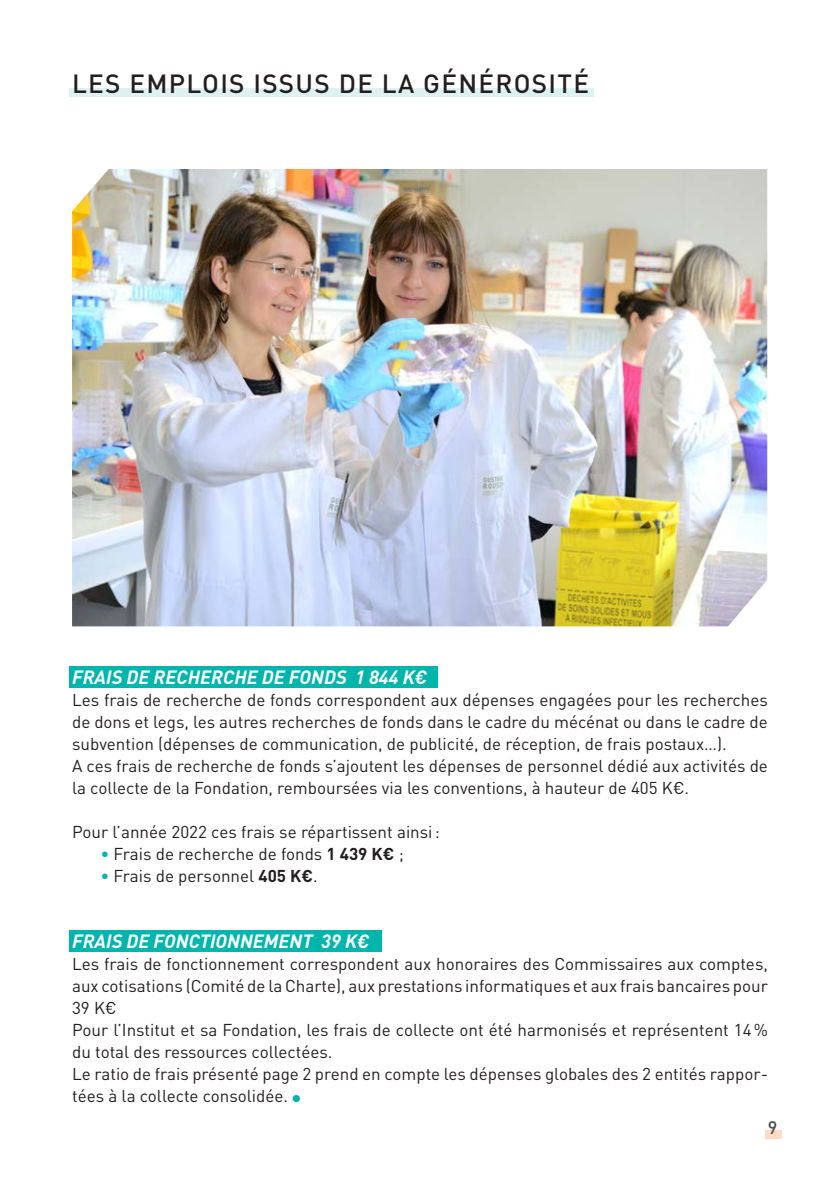
<style>
.page{position:relative;width:840px;height:1191px;background:#fff}
.page>*{position:absolute;margin:0;border:0;box-sizing:border-box;transform-origin:0 0}
.Titre_de_chapitre{font:500 26px "DIN";letter-spacing:.05em;color:#231f20}
.t1{font:italic 700 19px "DIN";color:#fff}
.t2{font:500 18px "DIN";color:#534a47}
.t3{font:17px/22px "DIN";color:#231f20}
.s1{color:#00b5ac}
.s2{font-weight:700}
</style>
<div class="page">
<div style="left:764px;top:1130px;width:17px;height:9px;background:#fddbc5"></div>
<div style="left:69px;top:666px;width:369px;height:22px;background:#00b5ac"></div>
<div style="left:69px;top:930px;width:312px;height:22px;background:#00b5ac"></div>
<img style="left:72px;top:169px;width:694px;height:457px">
<div style="left:69px;top:88px;width:524px;height:9px;background:#ddf1ef"></div>
<p class="Titre_de_chapitre" style="left:72px;top:67px;width:518px">LES EMPLOIS ISSUS DE LA GÉNÉROSITÉ</p>
<p class="t1" style="left:72px;top:664px;width:356px">FRAIS DE RECHERCHE DE FONDS 1 844 K€</p>
<p class="t3" style="left:72px;top:688px;width:697px;text-align:justify">Les frais de recherche de fonds correspondent aux dépenses engagées pour les recherches de dons et legs, les autres recherches de fonds dans le cadre du mécénat ou dans le cadre de subvention (dépenses de communication, de publicité, de réception, de frais postaux…).</p>
<p class="t3" style="left:72px;top:754px;width:697px">A ces frais de recherche de fonds s’ajoutent les dépenses de personnel dédié aux activités de la collecte de la Fondation, remboursées via les conventions, à hauteur de 405 K€.</p>
<p class="t3" style="left:72px;top:820px;width:369px">Pour l’année 2022 ces frais se répartissent ainsi:</p>
<p class="t3" style="left:100px;top:842px;width:304px"><span class="s1">•</span> Frais de recherche de fonds <span class="s2">1 439 K€</span> ;</p>
<p class="t3" style="left:100px;top:864px;width:219px"><span class="s1">•</span> Frais de personnel <span class="s2">405 K€</span>.</p>
<p class="t1" style="left:72px;top:928px;width:299px">FRAIS DE FONCTIONNEMENT 39 K€</p>
<p class="t3" style="left:72px;top:952px;width:697px;text-align:justify">Les frais de fonctionnement correspondent aux honoraires des Commissaires aux comptes, aux cotisations (Comité de la Charte), aux prestations informatiques et aux frais bancaires pour 39 K€</p>
<p class="t3" style="left:72px;top:1018px;width:697px">Pour l’Institut et sa Fondation, les frais de collecte ont été harmonisés et représentent 14% du total des ressources collectées.</p>
<p class="t3" style="left:72px;top:1062px;width:697px">Le ratio de frais présenté page 2 prend en compte les dépenses globales des 2 entités rappor&shy;tées à la collecte consolidée. <span class="s1">●</span></p>
<p class="t2" style="left:767px;top:1115px;width:11px">9</p>
</div>
